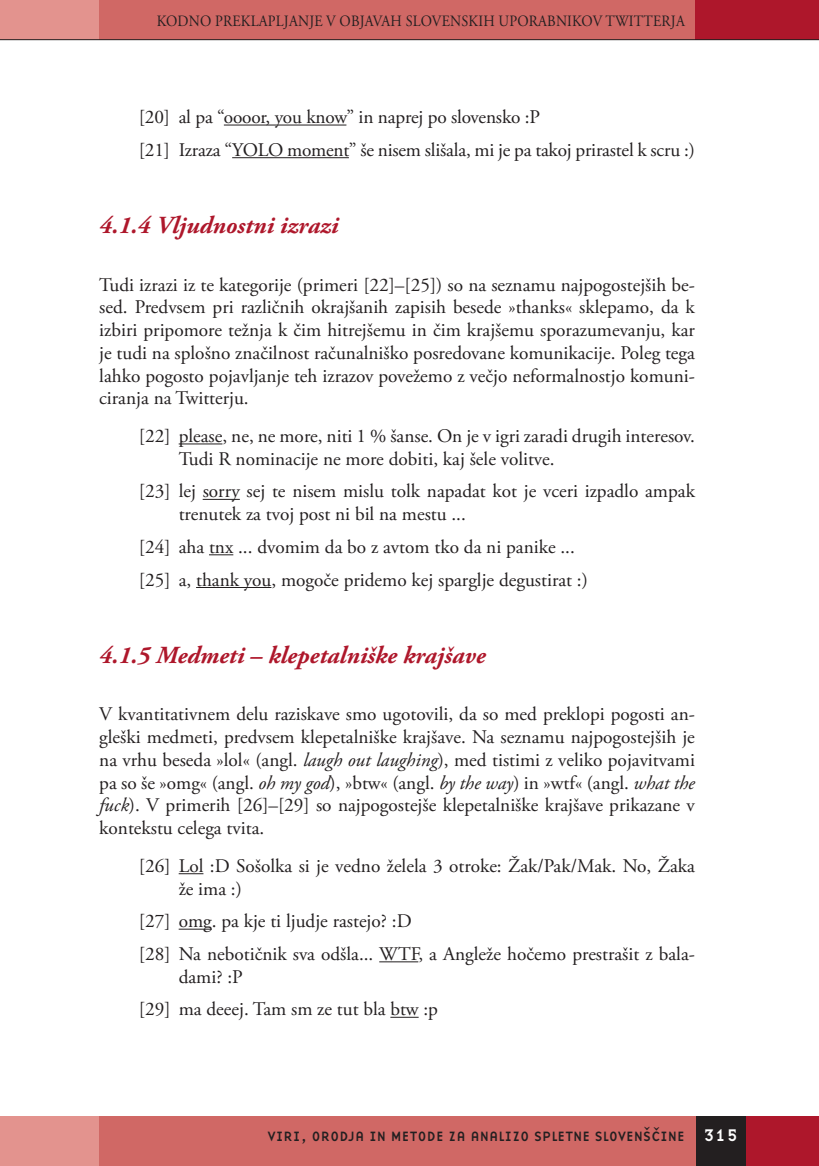
<style>
.page{position:relative;width:819px;height:1166px;background:#fff}
.page>*{position:absolute;margin:0;border:0;box-sizing:border-box;transform-origin:0 0}
.t1{font:italic 700 24.5px "Adobe Garamond Pro";color:#ae172b}
.t2{font:19.25px/22.8px "Adobe Garamond Pro";color:#231f20}
.t3{font:15.75px "Adobe Garamond Pro";letter-spacing:.015em;color:#231f20;scale:.9 1}
.t4{font:14px "Base Nine";color:#231f20}
.s1{font-style:italic}
.s2{font-size:17.5px;color:#fff}
</style>
<div class="page">
<div style="left:99px;top:0;width:596px;height:40px;background:#d06865"></div>
<div style="left:0;top:0;width:99px;height:40px;background:#e3938e"></div>
<div style="left:694px;top:0;width:124px;height:40px;background:#ae172b"></div>
<hr style="left:0;top:39px;width:818px;height:1px;background:#231f20">
<div style="left:74px;top:1116px;width:622px;height:50px;background:#d06865"></div>
<div style="left:0;top:1116px;width:99px;height:50px;background:#e3938e"></div>
<div style="left:745px;top:1116px;width:73px;height:50px;background:#ae172b"></div>
<div style="left:695px;top:1116px;width:50px;height:50px;background:#231f20"></div>
<hr style="left:224px;top:125px;width:122px;height:1px;background:#231f20">
<hr style="left:232px;top:157px;width:117px;height:1px;background:#231f20">
<hr style="left:179px;top:443px;width:43px;height:1px;background:#231f20">
<hr style="left:203px;top:499px;width:37px;height:1px;background:#231f20">
<svg style="left:209px;top:554px;width:24px;height:1px"></svg>
<hr style="left:196px;top:587px;width:75px;height:1px;background:#231f20">
<svg style="left:179px;top:873px;width:24px;height:1px"></svg>
<hr style="left:179px;top:928px;width:33px;height:1px;background:#231f20">
<hr style="left:379px;top:961px;width:39px;height:1px;background:#231f20">
<svg style="left:390px;top:1017px;width:28px;height:1px"></svg>
<p class="t3" style="left:157px;top:11px;width:588px">KODNO PREKLAPLJANJE V OBJAVAH SLOVENSKIH UPORABNIKOV TWITTERJA</p>
<p class="t2" style="left:139px;top:101px;width:557px;line-height:32.7px">[20] al pa “oooor, you know” in naprej po slovensko :P<br>[21] Izraza “YOLO moment” še nisem slišala, mi je pa takoj prirastel k scru :)</p>
<p class="t1" style="left:99px;top:211px;width:241px">4.1.4 Vljudnostni izrazi</p>
<p class="t2" style="left:99px;top:274px;width:597px;text-align:justify">Tudi izrazi iz te kategorije (primeri [22]–[25]) so na seznamu najpogostejših be&shy;sed. Predvsem pri različnih okrajšanih zapisih besede »thanks« sklepamo, da k izbiri pripomore težnja k čim hitrejšemu in čim krajšemu sporazumevanju, kar je tudi na splošno značilnost računalniško posredovane komunikacije. Poleg tega lahko pogosto pojavljanje teh izrazov povežemo z večjo neformalnostjo komuni&shy;ciranja na Twitterju.</p>
<p class="t2" style="left:179px;top:425px;width:517px;text-indent:-40px">[22] please, ne, ne more, niti 1 % šanse. On je v igri zaradi drugih interesov.<br>Tudi R nominacije ne more dobiti, kaj šele volitve.</p>
<p class="t2" style="left:179px;top:481px;width:518px;text-indent:-40px">[23] lej sorry sej te nisem mislu tolk napadat kot je vceri izpadlo ampak trenutek za tvoj post ni bil na mestu ...</p>
<p class="t2" style="left:139px;top:531px;width:450px;line-height:32.7px">[24] aha tnx ... dvomim da bo z avtom tko da ni panike ... [25] a, thank you, mogoče pridemo kej sparglje degustirat :)</p>
<p class="t1" style="left:99px;top:641px;width:388px">4.1.5 Medmeti – klepetalniške krajšave</p>
<p class="t2" style="left:99px;top:703px;width:597px;text-align:justify">V kvantitativnem delu raziskave smo ugotovili, da so med preklopi pogosti an&shy;gleški medmeti, predvsem klepetalniške krajšave. Na seznamu najpogostejših je na vrhu beseda »lol« (angl. <span class="s1">laugh out laughing</span>), med tistimi z veliko pojavitvami pa so še »omg« (angl. <span class="s1">oh my god</span>), »btw« (angl. <span class="s1">by the way</span>) in »wtf« (angl. <span class="s1">what the fuck</span>). V primerih [26]–[29] so najpogostejše klepetalniške krajšave prikazane v kontekstu celega tvita.</p>
<p class="t2" style="left:179px;top:855px;width:518px;text-indent:-40px">[26] Lol :D Sošolka si je vedno želela 3 otroke: Žak/Pak/Mak. No, Žaka že ima :)</p>
<p class="t2" style="left:139px;top:905px;width:557px;line-height:32.7px">[27] omg. pa kje ti ljudje rastejo? :D<br>[28] Na nebotičnik sva odšla... WTF, a Angleže hočemo prestrašit z bala-</p>
<p class="t2" style="left:139px;top:961px;width:300px;line-height:32.7px;text-indent:40px">dami? :P<br>[29] ma deeej. Tam sm ze tut bla btw :p</p>
<p class="t4" style="left:268px;top:1126px;width:471px">VIRI, ORODJA IN METODE ZA ANALIZO SPLETNE SLOVENŠCˇINE <span class="s2">315</span></p>
</div>
